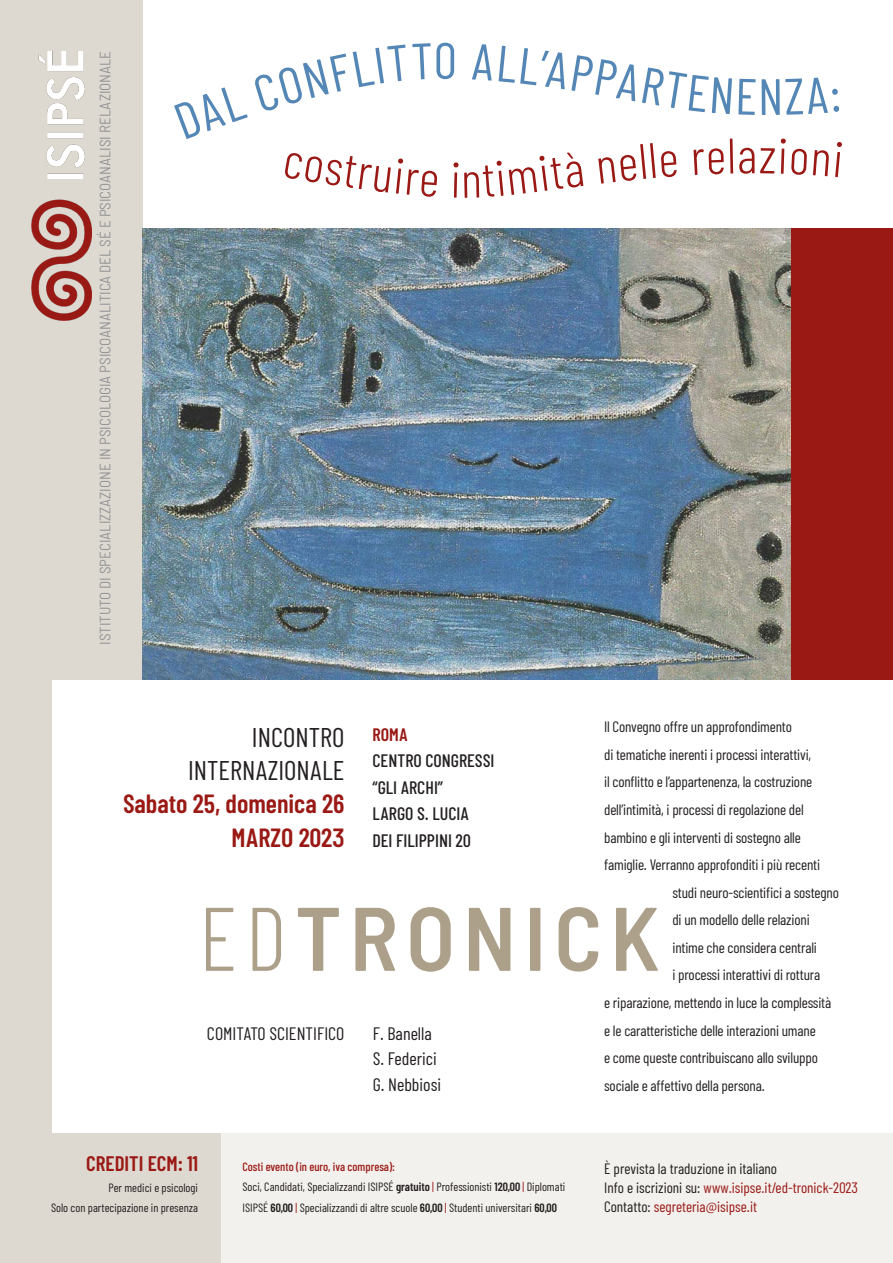
<style>
.page{position:relative;width:893px;height:1263px;background:#fff}
.page>*{position:absolute;margin:0;border:0;box-sizing:border-box;transform-origin:0 0}
.t1{font:600 semi-condensed 90px "Barlow";letter-spacing:.09em;color:#aca08a}
.t2{font:51px "Barlow Condensed";color:#5487b6}
.t3{font:300 49.8px "Barlow Condensed";color:#9a1915}
.t4{font:27px/33.2px "Barlow Condensed";color:#231f20;text-align:right}
.t5{font:600 26.25px "Barlow Condensed";color:#9a1915}
.t6{font:600 21px "Barlow Condensed";color:#9a1915}
.PROGRAMMA{font:500 18px "Barlow Condensed";color:#231f20}
.t7{font:18px "Barlow Condensed";color:#231f20}
.PROGRAMMA-2{font:600 18px "Barlow Condensed";color:#9a1915}
.t8{font:15px "Barlow Condensed";letter-spacing:-.01em;color:#231f20}
.t9{font:semi-condensed 15px "Barlow";color:#939598}
.t10{font:15px "Barlow Condensed";color:#9a1915}
.t11{font:12px/20.5px "Barlow Condensed";color:#231f20}
.t12{font:500 12px "Barlow Condensed";color:#9a1915}
.s1{font-family:"Barlow Condensed";font-weight:300;font-stretch:normal}
.s2{font-weight:600}
.s3{color:#9a1915}
.s4{color:#231f20}
</style>
<div class="page">
<div style="left:0;top:1133px;width:221px;height:130px;background:#ded9d0"></div>
<div style="left:0;top:679px;width:51px;height:454px;background:#ded9d0"></div>
<div style="left:791px;top:228px;width:102px;height:451px;background:#9a1915"></div>
<div style="left:221px;top:1133px;width:672px;height:130px;background:#f3f1ed"></div>
<div style="left:0;top:0;width:142px;height:679px;background:#ded9d0"></div>
<img style="left:32px;top:51px;width:59px;height:269px">
<img style="left:142px;top:228px;width:649px;height:451px">
<p class="t9" style="left:96px;top:644px;width:595px;rotate:-90deg">ISTITUTO DI SPECIALIZZAZIONE IN PSICOLOGIA PSICOANALITICA DEL SÉ E PSICOANALISI RELAZIONALE</p>
<h2 class="t2" style="left:434px;top:29px;width:25px">O</h2>
<h2 class="t2" style="left:758px;top:65px;width:27px">N</h2>
<h3 class="t3" style="left:502px;top:142px;width:113px;rotate:-7deg">mità n</h3>
<h3 class="t3" style="left:737px;top:120px;width:22px">a</h3>
<p class="t8" style="left:604px;top:717px;width:189px">Il Convegno offre un approfondimento</p>
<p class="t8" style="left:604px;top:745px;width:209px">di tematiche inerenti i processi interattivi,</p>
<p class="t8" style="left:604px;top:773px;width:210px">il conflitto e l’appartenenza, la costruzione</p>
<p class="t8" style="left:604px;top:800px;width:201px">dell’intimità, i processi di regolazione del</p>
<p class="t8" style="left:604px;top:828px;width:198px">bambino e gli interventi di sostegno alle</p>
<p class="t8" style="left:604px;top:855px;width:217px">famiglie. Verranno approfonditi i più recenti</p>
<p class="t8" style="left:672px;top:883px;width:168px">studi neuro-scientifici a sostegno</p>
<p class="t8" style="left:672px;top:910px;width:139px">di un modello delle relazioni</p>
<p class="t8" style="left:672px;top:938px;width:146px">intime che considera centrali</p>
<p class="t8" style="left:672px;top:966px;width:149px">i processi interattivi di rottura</p>
<p class="t8" style="left:604px;top:993px;width:229px">e riparazione, mettendo in luce la complessità</p>
<p class="t8" style="left:604px;top:1021px;width:213px">e le caratteristiche delle interazioni umane</p>
<p class="t8" style="left:604px;top:1048px;width:215px">e come queste contribuiscano allo sviluppo</p>
<p class="t8" style="left:604px;top:1076px;width:162px">sociale e affettivo della persona.</p>
<p class="PROGRAMMA-2" style="left:372px;top:723px;width:37px">ROMA</p>
<p class="PROGRAMMA" style="left:372px;top:749px;width:124px">CENTRO CONGRESSI</p>
<p class="PROGRAMMA" style="left:372px;top:776px;width:72px">“GLI ARCHI”</p>
<p class="PROGRAMMA" style="left:372px;top:802px;width:98px">LARGO S. LUCIA</p>
<p class="PROGRAMMA" style="left:372px;top:829px;width:100px">DEI FILIPPINI 20</p>
<p class="t4" style="left:188px;top:720px;width:158px">INCONTRO<br>INTERNAZIONALE</p>
<p class="t5" style="left:123px;top:788px;width:223px">Sabato 25, domenica 26</p>
<p class="t5" style="left:231px;top:821px;width:114px">MARZO 2023</p>
<p class="t1" style="left:199px;top:873px;width:462px"><span class="s1">ED</span>TRONICK</p>
<p class="t7" style="left:207px;top:1022px;width:139px">COMITATO SCIENTIFICO</p>
<p class="t7" style="left:373px;top:1022px;width:60px">F. Banella</p>
<p class="t7" style="left:373px;top:1047px;width:65px">S. Federici</p>
<p class="t7" style="left:373px;top:1073px;width:70px">G. Nebbiosi</p>
<p class="t6" style="left:86px;top:1151px;width:113px">CREDITI ECM: 11</p>
<p class="t11" style="left:51px;top:1177px;width:149px;text-align:right">Per medici e psicologi<br>Solo con partecipazione in presenza</p>
<p class="t12" style="left:242px;top:1159px;width:154px">Costi evento (in euro, iva compresa):</p>
<p class="t11" style="left:242px;top:1176px;width:324px">Soci, Candidati, Specializzandi ISIPSÉ <span class="s2">gratuito</span> <span class="s3">|</span> Professionisti <span class="s2">120,00</span> <span class="s3">|</span> Diplomati<br>ISIPSÉ <span class="s2">60,00</span> <span class="s3">|</span> Specializzandi di altre scuole <span class="s2">60,00</span> <span class="s3">|</span> Studenti universitari <span class="s2">60,00</span></p>
<p class="t8" style="left:604px;top:1159px;width:175px">È prevista la traduzione in italiano</p>
<p class="t10" style="left:604px;top:1178px;width:255px"><span class="s4">Info e iscrizioni su:</span> www.isipse.it/ed-tronick-2023</p>
<p class="t10" style="left:604px;top:1197px;width:154px"><span class="s4">Contatto:</span> segreteria@isipse.it</p>
</div>
